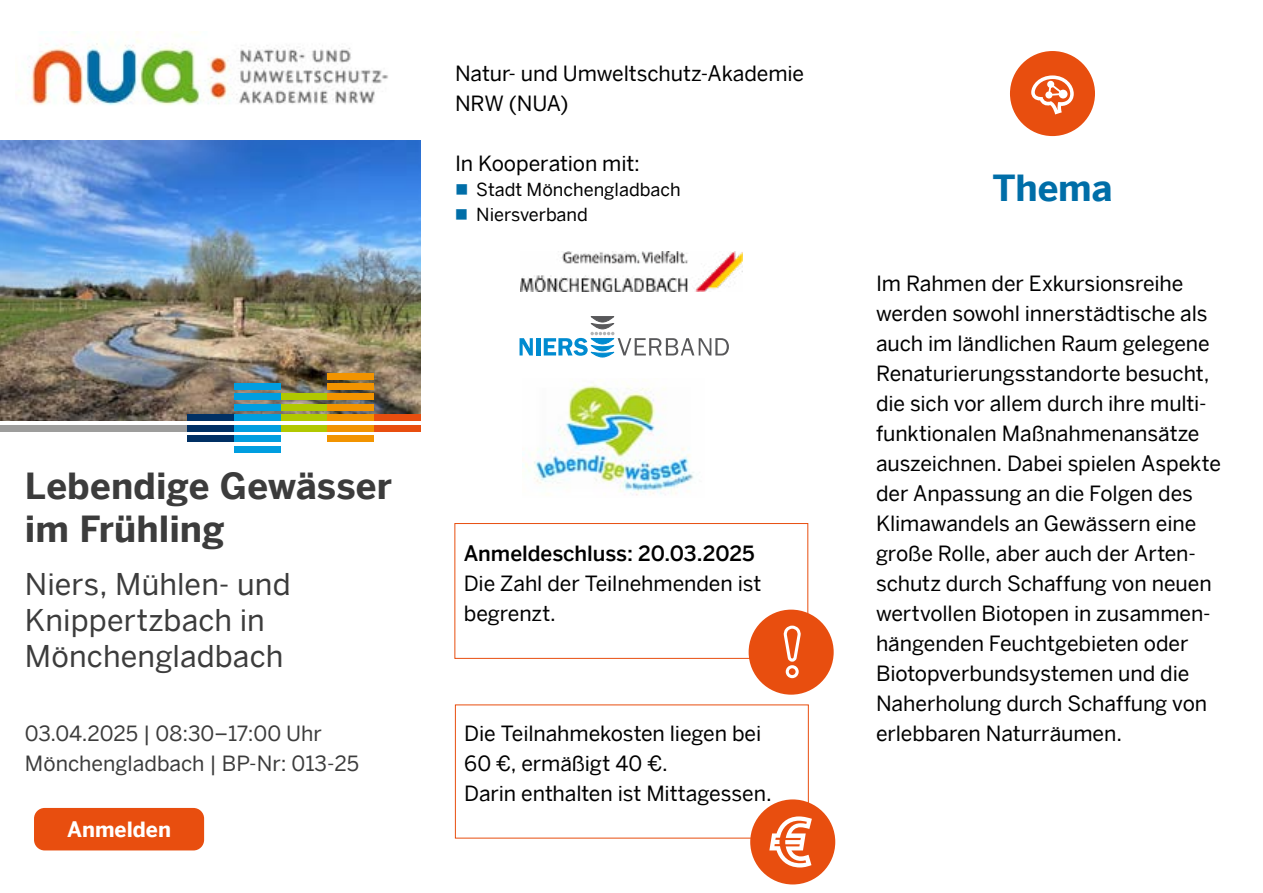
<style>
.page{position:relative;width:1263px;height:893px;background:#fff}
.page>*{position:absolute;margin:0;border:0;box-sizing:border-box;transform-origin:0 0}
.t1{font:700 36px/43.2px "Benton Sans";letter-spacing:.005em;color:#3c3c3c}
.t2{font:700 36px "Benton Sans";letter-spacing:-.005em;color:#006ea8}
.t3{font:30px/36px "Benton Sans";letter-spacing:.005em;color:#3c3c3c}
.t4{font:21px/30px "Benton Sans";letter-spacing:-.005em;color:#000}
.t5{font:21px/30px "Benton Sans";color:#3c3c3c}
.t6{font:500 21px "Benton Sans";letter-spacing:-.005em;color:#000}
.t7{font:700 21px "Benton Sans";color:#fff}
.t8{font:18px/25.2px "Benton Sans";color:#000}
</style>
<div class="page">
<img style="left:0;top:140px;width:421px;height:281px">
<div style="left:281px;top:425px;width:46px;height:6px;background:#b1c800"></div>
<div style="left:327px;top:425px;width:47px;height:6px;background:#f29400"></div>
<div style="left:374px;top:425px;width:47px;height:6px;background:#e84e0f"></div>
<div style="left:0;top:425px;width:187px;height:6px;background:#9d9d9c"></div>
<div style="left:234px;top:425px;width:47px;height:6px;background:#009ee0"></div>
<div style="left:281px;top:415px;width:46px;height:6px;background:#b1c800"></div>
<div style="left:327px;top:415px;width:47px;height:6px;background:#f29400"></div>
<div style="left:374px;top:415px;width:47px;height:6px;background:#e84e0f"></div>
<div style="left:234px;top:435px;width:47px;height:7px;background:#009ee0"></div>
<div style="left:187px;top:425px;width:47px;height:6px;background:#003064"></div>
<div style="left:234px;top:446px;width:47px;height:6px;background:#009ee0"></div>
<div style="left:187px;top:435px;width:47px;height:7px;background:#003064"></div>
<div style="left:187px;top:415px;width:47px;height:6px;background:#003064"></div>
<div style="left:234px;top:415px;width:47px;height:6px;background:#009ee0"></div>
<div style="left:234px;top:404px;width:47px;height:6px;background:#009ee0"></div>
<div style="left:234px;top:394px;width:47px;height:6px;background:#009ee0"></div>
<div style="left:234px;top:383px;width:47px;height:7px;background:#009ee0"></div>
<div style="left:281px;top:404px;width:46px;height:6px;background:#b1c800"></div>
<div style="left:281px;top:394px;width:46px;height:6px;background:#b1c800"></div>
<div style="left:327px;top:404px;width:47px;height:6px;background:#f29400"></div>
<div style="left:327px;top:394px;width:47px;height:6px;background:#f29400"></div>
<div style="left:327px;top:383px;width:47px;height:7px;background:#f29400"></div>
<div style="left:327px;top:373px;width:47px;height:6px;background:#f29400"></div>
<div style="left:327px;top:435px;width:47px;height:7px;background:#f29400"></div>
<div style="left:1010px;top:51px;width:85px;height:85px;background:#e84e0f;border-radius:50%"></div>
<svg style="left:1031px;top:75px;width:43px;height:39px"></svg>
<div style="left:34px;top:808px;width:170px;height:42px;background:#e84e0f;border-radius:11px"></div>
<img style="left:27px;top:39px;width:361px;height:67px">
<div style="left:750px;top:799px;width:85px;height:85px;background:#e84e0f;border-radius:50%"></div>
<svg style="left:769px;top:816px;width:43px;height:51px"></svg>
<div style="left:454px;top:523px;width:354px;height:136px;border:1px solid #e84e0f"></div>
<div style="left:749px;top:610px;width:85px;height:85px;background:#e84e0f;border-radius:50%"></div>
<div style="left:786px;top:665px;width:13px;height:13px;border:3px solid #fff;border-radius:50%"></div>
<svg style="left:783px;top:626px;width:18px;height:36px"></svg>
<img style="left:522px;top:382px;width:172px;height:114px">
<svg style="left:519px;top:338px;width:14px;height:17px"></svg>
<hr style="left:536px;top:338px;width:4px;height:17px;background:#008bd0">
<svg style="left:544px;top:316px;width:185px;height:41px"></svg>
<img style="left:521px;top:251px;width:221px;height:40px">
<h1 class="t1" style="left:25px;top:463px;width:368px">Lebendige Gewässer im Frühling</h1>
<h2 class="t3" style="left:25px;top:566px;width:267px">Niers, Mühlen- und<br>Knippertzbach in<br>Mönchengladbach</h2>
<p class="t5" style="left:25px;top:718px;width:336px">03.04.2025 | 08:30–17:00 Uhr<br>Mönchengladbach | BP-Nr: 013-25</p>
<p class="t7" style="left:67px;top:817px;width:106px">Anmelden</p>
<p class="t4" style="left:455px;top:58px;width:351px">Natur- und Umweltschutz-Akademie<br>NRW (NUA)</p>
<p class="t4" style="left:455px;top:148px;width:186px">In Kooperation mit:</p>
<p class="t8" style="left:476px;top:177px;width:206px">Stadt Mönchengladbach<br>Niersverband</p>
<h1 class="t2" style="left:992px;top:166px;width:121px">Thema</h1>
<p class="t6" style="left:464px;top:541px;width:293px">Anmeldeschluss: 20.03.2025</p>
<p class="t4" style="left:464px;top:568px;width:299px">Die Zahl der Teilnehmenden ist begrenzt.</p>
<p class="t4" style="left:464px;top:718px;width:309px">Die Teilnahmekosten liegen bei<br>60 €, ermäßigt 40 €.<br>Darin enthalten ist Mittagessen.</p>
<p class="t4" style="left:876px;top:268px;width:346px">Im Rahmen der Exkursionsreihe werden sowohl innerstädtische als auch im ländlichen Raum gelegene<br>Renaturierungsstandorte besucht, die sich vor allem durch ihre multi&shy;funktionalen Maßnahmenansätze auszeichnen. Dabei spielen Aspekte der Anpassung an die Folgen des<br>Klimawandels an Gewässern eine große Rolle, aber auch der Arten&shy;schutz durch Schaffung von neuen wertvollen Biotopen in zusammen&shy;hängenden Feuchtgebieten oder<br>Biotopverbundsystemen und die<br>Naherholung durch Schaffung von erlebbaren Naturräumen.</p>
</div>
